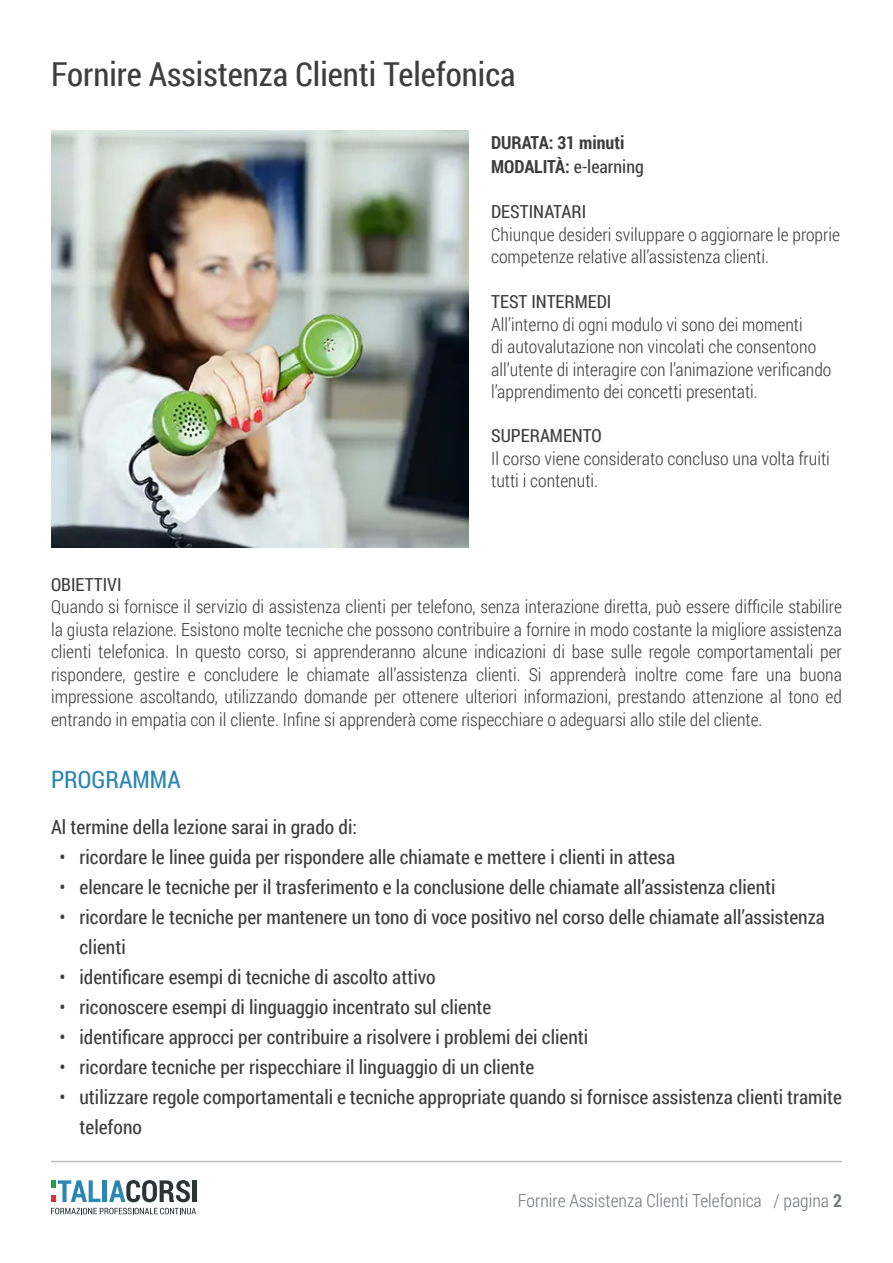
<style>
.page{position:relative;width:893px;height:1263px;background:#fff}
.page>*{position:absolute;margin:0;border:0;box-sizing:border-box;transform-origin:0 0}
.t1{font:33px "Roboto Condensed";color:#3e3e3f}
.t2{font:24px "Roboto Condensed";color:#2c86b4}
.t3{font:19.5px/30px "Roboto Condensed";color:#3e3e3f}
.t4{font:300 18px/22.5px "Roboto Condensed";color:#3e3e3f}
.t5{font:18px "Roboto Condensed";color:#3e3e3f}
.t6{font:300 18px "Roboto Condensed";color:#76797e}
.t7{font:700 18px/24px "Roboto Condensed";color:#3e3e3f}
.s1{font-weight:400}
.s2{font-weight:700}
</style>
<div class="page">
<hr style="left:51px;top:1161px;width:791px;height:1px;background:#bcbdc0">
<hr style="left:103px;top:1180px;width:4px;height:22px;background:#2c86b4">
<svg style="left:109px;top:1180px;width:81px;height:22px"></svg>
<hr style="left:193px;top:1180px;width:4px;height:22px;background:#2d3234">
<svg style="left:51px;top:1208px;width:145px;height:6px"></svg>
<svg style="left:51px;top:1180px;width:49px;height:22px"></svg>
<img style="left:51px;top:130px;width:417px;height:418px">
<h1 class="t1" style="left:51px;top:51px;width:466px">Fornire Assistenza Clienti Telefonica</h1>
<p class="t7" style="left:491px;top:130px;width:154px">DURATA: 31 minuti<br>MODALITÀ: <span class="s1">e-learning</span></p>
<p class="t5" style="left:491px;top:199px;width:97px">DESTINATARI</p>
<p class="t4" style="left:491px;top:223px;width:350px">Chiunque desideri sviluppare o aggiornare le proprie competenze relative all’assistenza clienti.</p>
<p class="t5" style="left:491px;top:289px;width:122px">TEST INTERMEDI</p>
<p class="t4" style="left:491px;top:313px;width:342px">All’interno di ogni modulo vi sono dei momenti<br>di autovalutazione non vincolati che consentono all’utente di interagire con l’animazione verificando l’apprendimento dei concetti presentati.</p>
<p class="t5" style="left:491px;top:424px;width:112px">SUPERAMENTO</p>
<p class="t4" style="left:491px;top:447px;width:340px">Il corso viene considerato concluso una volta fruiti tutti i contenuti.</p>
<p class="t5" style="left:51px;top:572px;width:72px">OBIETTIVI</p>
<p class="t4" style="left:51px;top:595px;width:792px;text-align:justify">Quando si fornisce il servizio di assistenza clienti per telefono, senza interazione diretta, può essere difficile stabilire la giusta relazione. Esistono molte tecniche che possono contribuire a fornire in modo costante la migliore assistenza clienti telefonica. In questo corso, si apprenderanno alcune indicazioni di base sulle regole comportamentali per rispondere, gestire e concludere le chiamate all’assistenza clienti. Si apprenderà inoltre come fare una buona impressione ascoltando, utilizzando domande per ottenere ulteriori informazioni, prestando attenzione al tono ed entrando in empatia con il cliente. Infine si apprenderà come rispecchiare o adeguarsi allo stile del cliente.</p>
<h2 class="t2" style="left:51px;top:763px;width:131px">PROGRAMMA</h2>
<p class="t3" style="left:51px;top:811px;width:307px">Al termine della lezione sarai in grado di:</p>
<p class="t3" style="left:60px;top:841px;width:617px">• ricordare le linee guida per rispondere alle chiamate e mettere i clienti in attesa</p>
<p class="t3" style="left:60px;top:871px;width:718px">• elencare le tecniche per il trasferimento e la conclusione delle chiamate all’assistenza clienti</p>
<p class="t3" style="left:80px;top:901px;width:747px;text-indent:-20px">• ricordare le tecniche per mantenere un tono di voce positivo nel corso delle chiamate all’assistenza clienti</p>
<p class="t3" style="left:60px;top:961px;width:378px">• identificare esempi di tecniche di ascolto attivo</p>
<p class="t3" style="left:60px;top:991px;width:433px">• riconoscere esempi di linguaggio incentrato sul cliente</p>
<p class="t3" style="left:60px;top:1021px;width:530px">• identificare approcci per contribuire a risolvere i problemi dei clienti</p>
<p class="t3" style="left:60px;top:1051px;width:476px">• ricordare tecniche per rispecchiare il linguaggio di un cliente</p>
<p class="t3" style="left:80px;top:1081px;width:764px;text-indent:-20px">• utilizzare regole comportamentali e tecniche appropriate quando si fornisce assistenza clienti tramite telefono</p>
<p class="t6" style="left:518px;top:1188px;width:325px">Fornire Assistenza Clienti Telefonica / pagina <span class="s2">2</span></p>
</div>
